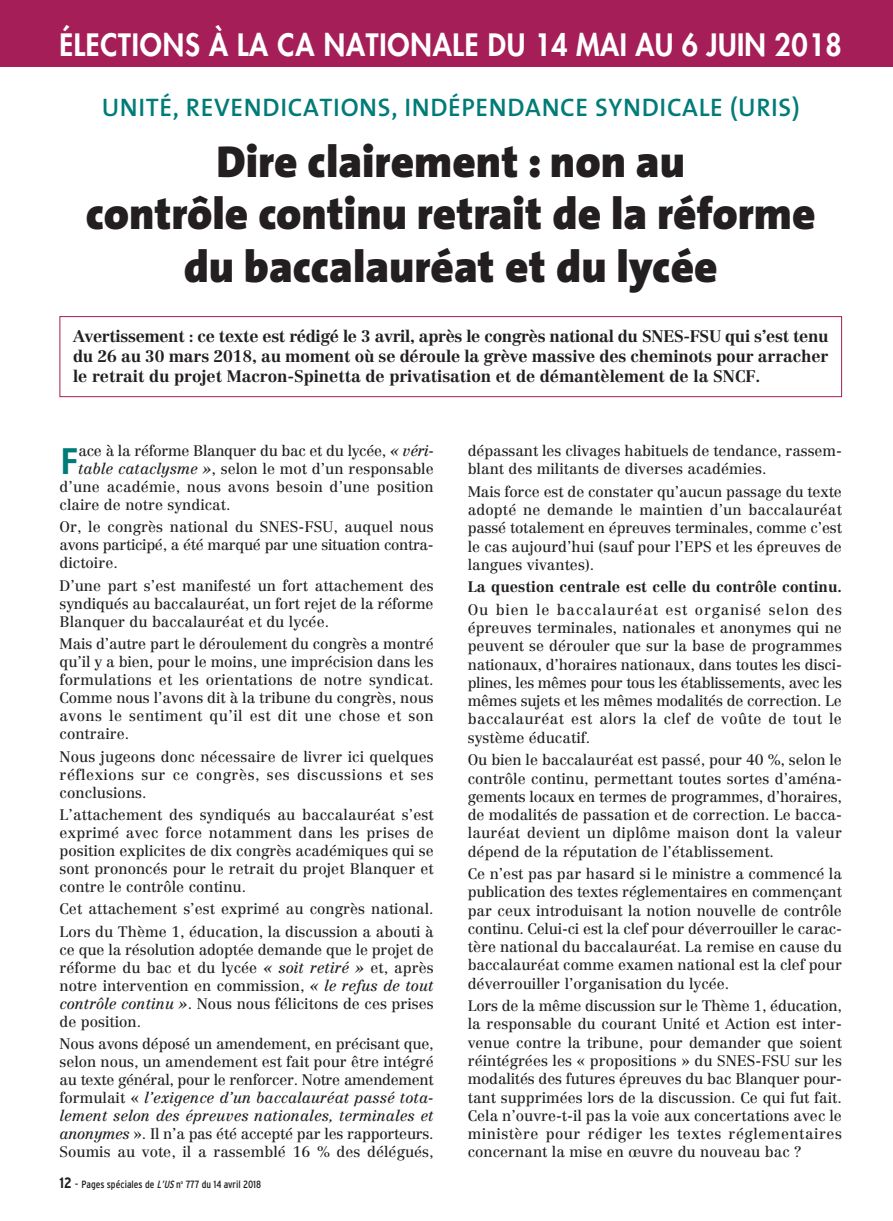
<style>
.page{position:relative;width:893px;height:1221px;background:#fff}
.page>*{position:absolute;margin:0;border:0;box-sizing:border-box;transform-origin:0 0}
.t1{font:900 45px/52.5px "The Sans";color:#231f20;text-align:center}
.t2{font:700 38.25px "The Mix";color:#007c78}
.t3{font:800 30px "Futura";letter-spacing:.03em;color:#fff;scale:.94 1}
.t4{font:600 25.5px "The Sans";letter-spacing:.025em;color:#007c78}
.t5{font:700 16.5px/19.5px "Centennial";letter-spacing:-.005em;color:#231f20;text-align:justify}
.t6{font:15px/18.3px "Centennial";color:#231f20;text-align:justify}
.t7{font:700 15px/22.5px "Centennial";color:#231f20}
.t8{font:15px "Centennial";letter-spacing:-.02em;color:#231f20}
.t9{font:condensed 10.5px "Interstate";color:#231f20}
.s1{font-style:italic}
.s2{font-weight:700;font-size:15px}
.s3{font-stretch:normal}
.s4{font-weight:400}
</style>
<div class="page">
<div style="left:0;top:0;width:893px;height:66px;background:#a61e58"></div>
<div style="left:60px;top:316px;width:782px;height:81px;border:1px solid #a61e58"></div>
<p class="t3" style="left:60px;top:29px;width:834px">ÉLECTIONS À LA CA NATIONALE DU 14 MAI AU 6 JUIN 2018</p>
<p class="t4" style="left:102px;top:97px;width:700px">UNITÉ, REVENDICATIONS, INDÉPENDANCE SYNDICALE (URIS)</p>
<p class="t1" style="left:86px;top:139px;width:731px">Dire clairement : non au<br>contrôle continu retrait de la réforme du baccalauréat et du lycée</p>
<p class="t5" style="left:73px;top:328px;width:757px">Avertissement : ce texte est rédigé le 3 avril, après le congrès national du SNES-FSU qui s’est tenu du 26 au 30 mars 2018, au moment où se déroule la grève massive des cheminots pour arracher le retrait du projet Macron-Spinetta de privatisation et de démantèlement de la SNCF.</p>
<p class="t2" style="left:60px;top:444px;width:19px">F</p>
<p class="t8" style="left:78px;top:445px;width:357px">ace à la réforme Blanquer du bac et du lycée, <span class="s1">« véri-</span></p>
<p class="t6" style="left:78px;top:461px;width:357px"><span class="s1">table cataclysme »</span>, selon le mot d’un responsable</p>
<p class="t6" style="left:60px;top:479px;width:376px">d’une académie, nous avons besoin d’une position</p>
<p class="t6" style="left:60px;top:497px;width:173px">claire de notre syndicat.</p>
<p class="t6" style="left:60px;top:519px;width:376px">Or, le congrès national du SNES-FSU, auquel nous avons participé, a été marqué par une situation contra&shy;dictoire.</p>
<p class="t6" style="left:60px;top:578px;width:376px">D’une part s’est manifesté un fort attachement des syndiqués au baccalauréat, un fort rejet de la réforme Blanquer du baccalauréat et du lycée.</p>
<p class="t6" style="left:60px;top:636px;width:376px">Mais d’autre part le déroulement du congrès a montré qu’il y a bien, pour le moins, une imprécision dans les formulations et les orientations de notre syndicat.<br>Comme nous l’avons dit à la tribune du congrès, nous avons le sentiment qu’il est dit une chose et son contraire.</p>
<p class="t6" style="left:60px;top:748px;width:376px">Nous jugeons donc nécessaire de livrer ici quelques réflexions sur ce congrès, ses discussions et ses conclusions.</p>
<p class="t6" style="left:60px;top:807px;width:376px">L’attachement des syndiqués au baccalauréat s’est exprimé avec force notamment dans les prises de position explicites de dix congrès académiques qui se sont prononcés pour le retrait du projet Blanquer et contre le contrôle continu.</p>
<p class="t6" style="left:60px;top:899px;width:376px;line-height:22.4px">Cet attachement s’est exprimé au congrès national.<br>Lors du Thème 1, éducation, la discussion a abouti à</p>
<p class="t6" style="left:60px;top:941px;width:376px">ce que la résolution adoptée demande que le projet de réforme du bac et du lycée <span class="s1">« soit retiré »</span> et, après notre intervention en commission, <span class="s1">« le refus de tout contrôle continu »</span>. Nous nous félicitons de ces prises de position.</p>
<p class="t6" style="left:60px;top:1036px;width:376px">Nous avons déposé un amendement, en précisant que, selon nous, un amendement est fait pour être intégré au texte général, pour le renforcer. Notre amendement formulait « <span class="s1">l’exigence d’un baccalauréat passé tota&shy;lement selon des épreuves nationales, terminales et anonymes</span> ». Il n’a pas été accepté par les rapporteurs.<br>Soumis au vote, il a rassemblé 16 % des délégués,</p>
<p class="t9" style="left:60px;top:1180px;width:203px"><span class="s2">12</span> <span class="s3">-</span> Pages spéciales de <span class="s1">L’US</span>n<sup>o</sup> 777 du 14 avril 2018</p>
<p class="t6" style="left:468px;top:443px;width:376px">dépassant les clivages habituels de tendance, rassem&shy;blant des militants de diverses académies.</p>
<p class="t6" style="left:468px;top:484px;width:376px">Mais force est de constater qu’aucun passage du texte adopté ne demande le maintien d’un baccalauréat passé totalement en épreuves terminales, comme c’est le cas aujourd’hui (sauf pour l’EPS et les épreuves de langues vivantes).</p>
<p class="t7" style="left:468px;top:577px;width:376px">La question centrale est celle du contrôle continu.<br><span class="s4">Ou bien le baccalauréat est organisé selon des</span></p>
<p class="t6" style="left:468px;top:620px;width:376px">épreuves terminales, nationales et anonymes qui ne peuvent se dérouler que sur la base de programmes nationaux, d’horaires nationaux, dans toutes les disci&shy;plines, les mêmes pour tous les établissements, avec les mêmes sujets et les mêmes modalités de correction. Le baccalauréat est alors la clef de voûte de tout le système éducatif.</p>
<p class="t6" style="left:468px;top:752px;width:376px">Ou bien le baccalauréat est passé, pour 40 %, selon le contrôle continu, permettant toutes sortes d’aména&shy;gements locaux en termes de programmes, d’horaires, de modalités de passation et de correction. Le bacca&shy;lauréat devient un diplôme maison dont la valeur dépend de la réputation de l’établissement.</p>
<p class="t6" style="left:468px;top:866px;width:376px">Ce n’est pas par hasard si le ministre a commencé la publication des textes réglementaires en commençant par ceux introduisant la notion nouvelle de contrôle continu. Celui-ci est la clef pour déverrouiller le carac&shy;tère national du baccalauréat. La remise en cause du baccalauréat comme examen national est la clef pour déverrouiller l’organisation du lycée.</p>
<p class="t6" style="left:468px;top:998px;width:376px">Lors de la même discussion sur le Thème 1, éducation, la responsable du courant Unité et Action est inter&shy;venue contre la tribune, pour demander que soient réintégrées les « propositions » du SNES-FSU sur les modalités des futures épreuves du bac Blanquer pour&shy;tant supprimées lors de la discussion. Ce qui fut fait.<br>Cela n’ouvre-t-il pas la voie aux concertations avec le ministère pour rédiger les textes réglementaires concernant la mise en œuvre du nouveau bac ?</p>
</div>
